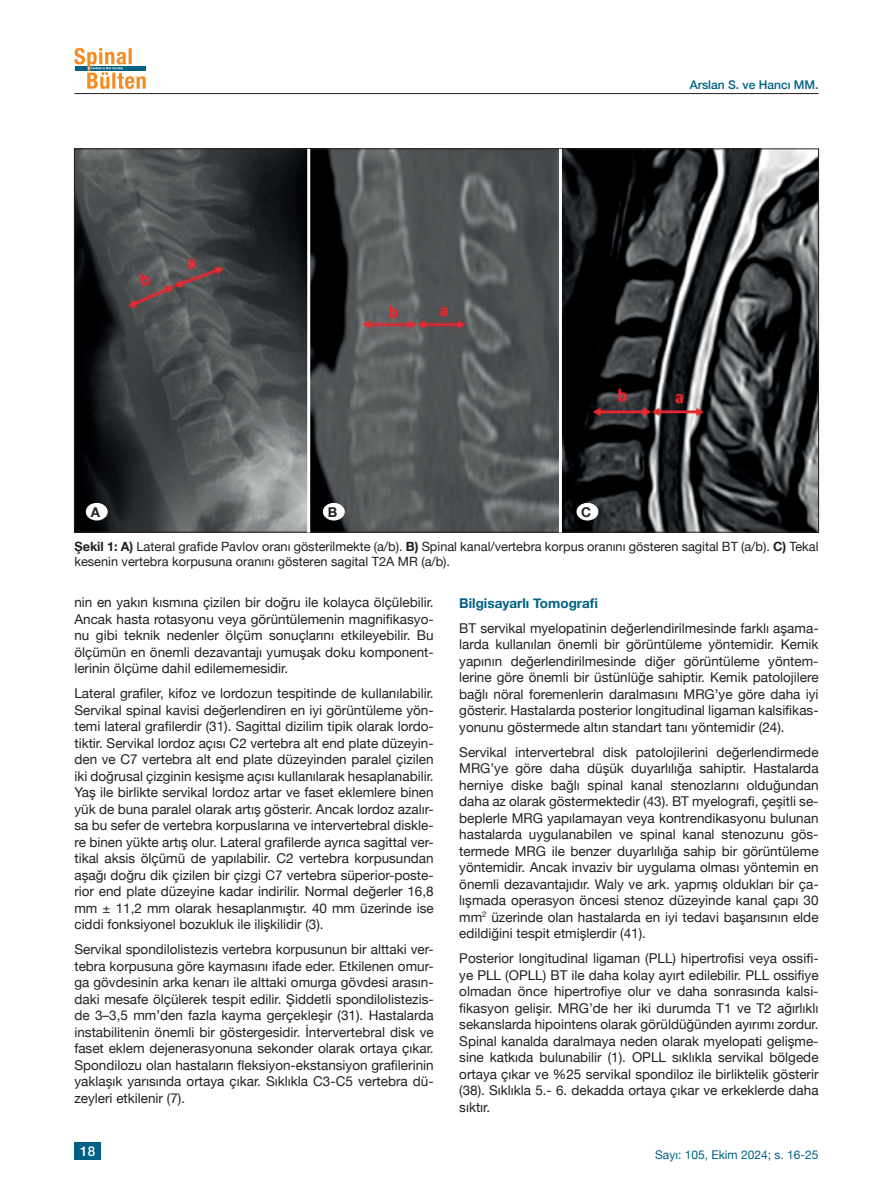
<style>
.page{position:relative;width:893px;height:1191px;background:#fff}
.page>*{position:absolute;margin:0;border:0;box-sizing:border-box;transform-origin:0 0}
.t1{font:13.5px/16.5px "Helvetica Neue";color:#231f20;text-align:justify}
.t2{font:700 13.5px "Helvetica Neue";color:#006185}
.t3{font:700 13.5px "Helvetica Neue";color:#231f20}
.t4{font:500 13.5px "Helvetica Neue";color:#fff}
.t5{font:12.75px/15.8px "Helvetica Neue";color:#231f20}
.t6{font:12px "Helvetica Neue";color:#006185}
.t7{font:500 12px "Helvetica Neue";color:#006185}
.s1{font-weight:700}
</style>
<div class="page">
<svg style="left:74px;top:48px;width:72px;height:41px"></svg>
<hr style="left:74px;top:93px;width:745px;height:1px;background:#231f20">
<div style="left:74px;top:1141px;width:27px;height:18px;background:#006185"></div>
<img style="left:76px;top:150px;width:741px;height:380px">
<div style="left:86px;top:503px;width:21px;height:17px;background:#fff;border-radius:50%"></div>
<div style="left:86px;top:503px;width:21px;height:17px;border:1px solid #fff;border-radius:50%"></div>
<div style="left:323px;top:503px;width:21px;height:17px;background:#fff;border-radius:50%"></div>
<div style="left:323px;top:503px;width:21px;height:17px;border:1px solid #fff;border-radius:50%"></div>
<div style="left:577px;top:503px;width:21px;height:17px;background:#fff;border-radius:50%"></div>
<div style="left:577px;top:503px;width:21px;height:17px;border:1px solid #fff;border-radius:50%"></div>
<hr style="left:307px;top:149px;width:3px;height:383px;background:#fff">
<hr style="left:559px;top:149px;width:3px;height:383px;background:#fff">
<p class="t7" style="left:690px;top:75px;width:130px">Arslan S. ve Hancı MM.</p>
<p class="t3" style="left:91px;top:501px;width:11px">A</p>
<p class="t3" style="left:328px;top:501px;width:11px">B</p>
<p class="t3" style="left:581px;top:501px;width:12px">C</p>
<p class="t5" style="left:74px;top:539px;width:746px"><span class="s1">Şekil 1: A)</span> Lateral grafide Pavlov oranı gösterilmekte (a/b). <span class="s1">B)</span> Spinal kanal/vertebra korpus oranını gösteren sagital BT (a/b). <span class="s1">C)</span> Tekal kesenin vertebra korpusuna oranını gösteren sagital T2A MR (a/b).</p>
<p class="t1" style="left:74px;top:595px;width:361px">nin en yakın kısmına çizilen bir doğru ile kolayca ölçülebilir.<br>Ancak hasta rotasyonu veya görüntülemenin magnifikasyo&shy;nu gibi teknik nedenler ölçüm sonuçlarını etkileyebilir. Bu ölçümün en önemli dezavantajı yumuşak doku komponent&shy;lerinin ölçüme dahil edilememesidir.</p>
<p class="t1" style="left:74px;top:686px;width:361px">Lateral grafiler, kifoz ve lordozun tespitinde de kullanılabilir.<br>Servikal spinal kavisi değerlendiren en iyi görüntüleme yön&shy;temi lateral grafilerdir (31). Sagittal dizilim tipik olarak lordo&shy;tiktir. Servikal lordoz açısı C2 vertebra alt end plate düzeyin&shy;den ve C7 vertebra alt end plate düzeyinden paralel çizilen iki doğrusal çizginin kesişme açısı kullanılarak hesaplanabilir.<br>Yaş ile birlikte servikal lordoz artar ve faset eklemlere binen yük de buna paralel olarak artış gösterir. Ancak lordoz azalır&shy;sa bu sefer de vertebra korpuslarına ve intervertebral diskle&shy;re binen yükte artış olur. Lateral grafilerde ayrıca sagittal ver&shy;tikal aksis ölçümü de yapılabilir. C2 vertebra korpusundan aşağı doğru dik çizilen bir çizgi C7 vertebra süperior-poste&shy;rior end plate düzeyine kadar indirilir. Normal değerler 16,8 mm ± 11,2 mm olarak hesaplanmıştır. 40 mm üzerinde ise ciddi fonksiyonel bozukluk ile ilişkilidir (3).</p>
<p class="t1" style="left:74px;top:942px;width:361px">Servikal spondilolistezis vertebra korpusunun bir alttaki ver&shy;tebra korpusuna göre kaymasını ifade eder. Etkilenen omur&shy;ga gövdesinin arka kenarı ile alttaki omurga gövdesi arasın&shy;daki mesafe ölçülerek tespit edilir. Şiddetli spondilolistezis&shy;de 3–3,5 mm’den fazla kayma gerçekleşir (31). Hastalarda instabilitenin önemli bir göstergesidir. İntervertebral disk ve faset eklem dejenerasyonuna sekonder olarak ortaya çıkar.<br>Spondilozu olan hastaların fleksiyon-ekstansiyon grafilerinin yaklaşık yarısında ortaya çıkar. Sıklıkla C3-C5 vertebra dü&shy;zeyleri etkilenir (7).</p>
<p class="t2" style="left:459px;top:592px;width:140px">Bilgisayarlı Tomografi</p>
<p class="t1" style="left:459px;top:620px;width:361px">BT servikal myelopatinin değerlendirilmesinde farklı aşama&shy;larda kullanılan önemli bir görüntüleme yöntemidir. Kemik yapının değerlendirilmesinde diğer görüntüleme yöntem&shy;lerine göre önemli bir üstünlüğe sahiptir. Kemik patolojilere bağlı nöral foremenlerin daralmasını MRG’ye göre daha iyi gösterir. Hastalarda posterior longitudinal ligaman kalsifikas&shy;yonunu göstermede altın standart tanı yöntemidir (24).</p>
<p class="t1" style="left:459px;top:744px;width:361px">Servikal intervertebral disk patolojilerini değerlendirmede MRG’ye göre daha düşük duyarlılığa sahiptir. Hastalarda herniye diske bağlı spinal kanal stenozlarını olduğundan daha az olarak göstermektedir (43). BT myelografi, çeşitli se&shy;beplerle MRG yapılamayan veya kontrendikasyonu bulunan hastalarda uygulanabilen ve spinal kanal stenozunu gös&shy;termede MRG ile benzer duyarlılığa sahip bir görüntüleme yöntemidir. Ancak invaziv bir uygulama olması yöntemin en önemli dezavantajıdır. Waly ve ark. yapmış oldukları bir ça&shy;lışmada operasyon öncesi stenoz düzeyinde kanal çapı 30 mm<sup>2</sup> üzerinde olan hastalarda en iyi tedavi başarısının elde edildiğini tespit etmişlerdir (41).</p>
<p class="t1" style="left:459px;top:951px;width:361px">Posterior longitudinal ligaman (PLL) hipertrofisi veya ossifi&shy;ye PLL (OPLL) BT ile daha kolay ayırt edilebilir. PLL ossifiye olmadan önce hipertrofiye olur ve daha sonrasında kalsi&shy;fikasyon gelişir. MRG’de her iki durumda T1 ve T2 ağırlıklı sekanslarda hipointens olarak görüldüğünden ayırımı zordur.<br>Spinal kanalda daralmaya neden olarak myelopati gelişme&shy;sine katkıda bulunabilir (1). OPLL sıklıkla servikal bölgede ortaya çıkar ve %25 servikal spondiloz ile birliktelik gösterir (38). Sıklıkla 5.- 6. dekadda ortaya çıkar ve erkeklerde daha sıktır.</p>
<p class="t4" style="left:80px;top:1140px;width:17px">18</p>
<p class="t6" style="left:655px;top:1146px;width:165px">Sayı: 105, Ekim 2024; s. 16-25</p>
</div>
